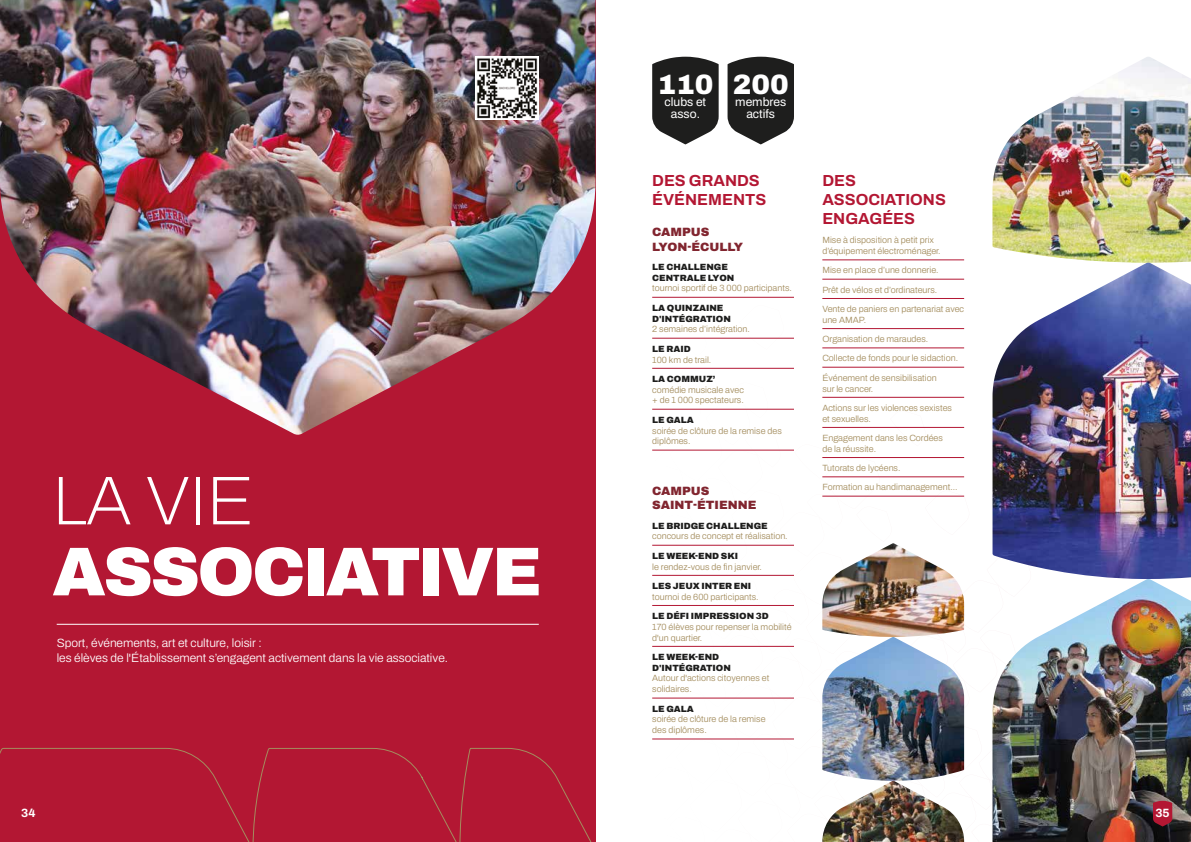
<style>
.page{position:relative;width:1191px;height:842px;background:#fff}
.page>*{position:absolute;margin:0;border:0;box-sizing:border-box;transform-origin:0 0}
.t1{font:900 69px "Archivo";letter-spacing:-.04em;color:#fff}
.t2{font:100 69px "Archivo";color:#fff}
.t3{font:900 28px "Archivo";color:#fff}
.t4{font:700 16px/19.2px "Archivo";color:#b31733}
.t5{font:12.1px/12px "Archivo";color:#fff;text-align:center}
.t6{font:300 12px/14.4px "Archivo";color:#fff}
.t7{font:900 12px/14.4px "Archivo";color:#81252f}
.t8{font:700 12px "Archivo";color:#fff}
.t9{font:300 9px/19.3px "Archivo";color:#a48d5e}
.t10{font:900 9px/10.8px "Archivo";color:#1e1e1d}
</style>
<div class="page">
<div style="left:0;top:0;width:595px;height:842px;background:#b31733"></div>
<svg style="left:0;top:747px;width:298px;height:95px"></svg>
<hr style="left:57px;top:624px;width:482px;height:1px;background:#fff">
<img style="left:0;top:0;width:595px;height:435px">
<img style="left:476px;top:57px;width:63px;height:63px">
<svg style="left:652px;top:57px;width:66px;height:87px;background:#3a3a39"></svg>
<svg style="left:727px;top:57px;width:67px;height:87px;background:#3b3b3b"></svg>
<img style="left:992px;top:57px;width:199px;height:152px">
<img style="left:298px;top:209px;width:893px;height:633px">
<h1 class="t2" style="left:52px;top:450px;width:203px">LA VIE</h1>
<h1 class="t1" style="left:52px;top:519px;width:491px">ASSOCIATIVE</h1>
<h3 class="t6" style="left:57px;top:636px;width:393px">Sport, événements, art et culture, loisir :<br>les élèves de l'Établissement s’engagent activement dans la vie associative.</h3>
<h3 class="t8" style="left:21px;top:804px;width:16px">34</h3>
<h2 class="t3" style="left:657px;top:63px;width:58px">110</h2>
<h3 class="t5" style="left:664px;top:96px;width:43px">clubs et asso.</h3>
<h2 class="t3" style="left:732px;top:63px;width:58px">200</h2>
<h3 class="t5" style="left:735px;top:96px;width:52px">membres actifs</h3>
<h3 class="t4" style="left:652px;top:170px;width:116px">DES GRANDS<br>ÉVÉNEMENTS</h3>
<h3 class="t7" style="left:652px;top:225px;width:92px">CAMPUS<br>LYON-ÉCULLY</h3>
<p class="t10" style="left:652px;top:261px;width:84px">LE CHALLENGE<br>CENTRALE LYON</p>
<p class="t9" style="left:652px;top:279px;width:141px">tournoi sportif de 3 000 participants.</p>
<p class="t10" style="left:652px;top:302px;width:80px">LA QUINZAINE<br>D'INTÉGRATION</p>
<p class="t9" style="left:652px;top:320px;width:99px">2 semaines d’intégration.</p>
<p class="t10" style="left:652px;top:343px;width:40px">LE RAID</p>
<p class="t9" style="left:652px;top:350px;width:61px">100 km de trail.</p>
<p class="t10" style="left:652px;top:373px;width:65px">LA COMMUZ’</p>
<p class="t9" style="left:652px;top:384px;width:93px;line-height:10.8px">comédie musicale avec + de 1 000 spectateurs.</p>
<p class="t10" style="left:652px;top:414px;width:43px">LE GALA</p>
<p class="t9" style="left:652px;top:425px;width:131px;line-height:10.8px">soirée de clôture de la remise des diplômes.</p>
<h3 class="t7" style="left:652px;top:483px;width:106px">CAMPUS<br>SAINT-ÉTIENNE</h3>
<p class="t10" style="left:652px;top:520px;width:117px">LE BRIDGE CHALLENGE</p>
<p class="t9" style="left:652px;top:527px;width:137px">concours de concept et réalisation.</p>
<p class="t10" style="left:652px;top:550px;width:87px">LE WEEK-END SKI</p>
<p class="t9" style="left:652px;top:557px;width:111px">le rendez-vous de fin janvier.</p>
<p class="t10" style="left:652px;top:580px;width:100px">LES JEUX INTER ENI</p>
<p class="t9" style="left:652px;top:587px;width:108px">tournoi de 600 participants.</p>
<p class="t10" style="left:652px;top:610px;width:118px">LE DÉFI IMPRESSION 3D</p>
<p class="t9" style="left:652px;top:621px;width:141px;line-height:10.8px">170 élèves pour repenser la mobilité d'un quartier.</p>
<p class="t10" style="left:652px;top:651px;width:80px">LE WEEK-END<br>D'INTÉGRATION</p>
<p class="t9" style="left:652px;top:673px;width:119px;line-height:10.8px">Autour d'actions citoyennes et solidaires.</p>
<p class="t10" style="left:652px;top:703px;width:43px">LE GALA</p>
<p class="t9" style="left:652px;top:714px;width:115px;line-height:10.8px">soirée de clôture de la remise des diplômes.</p>
<h3 class="t4" style="left:822px;top:170px;width:125px">DES<br>ASSOCIATIONS<br>ENGAGÉES</h3>
<p class="t9" style="left:822px;top:235px;width:120px;line-height:10.8px">Mise à disposition à petit prix d’équipement électroménager.</p>
<p class="t9" style="left:822px;top:261px;width:143px">Mise en place d’une donnerie.<br>Prêt de vélos et d’ordinateurs.<br>Vente de paniers en partenariat avec</p>
<p class="t9" style="left:822px;top:310px;width:137px">une AMAP.<br>Organisation de maraudes.<br>Collecte de fonds pour le sidaction.<br>Événement de sensibilisation</p>
<p class="t9" style="left:822px;top:379px;width:131px">sur le cancer.<br>Actions sur les violences sexistes</p>
<p class="t9" style="left:822px;top:409px;width:122px">et sexuelles.<br>Engagement dans les Cordées</p>
<p class="t9" style="left:822px;top:439px;width:137px">de la réussite.<br>Tutorats de lycéens.<br>Formation au handimanagement…</p>
<h3 class="t8" style="left:1155px;top:804px;width:16px">35</h3>
</div>
